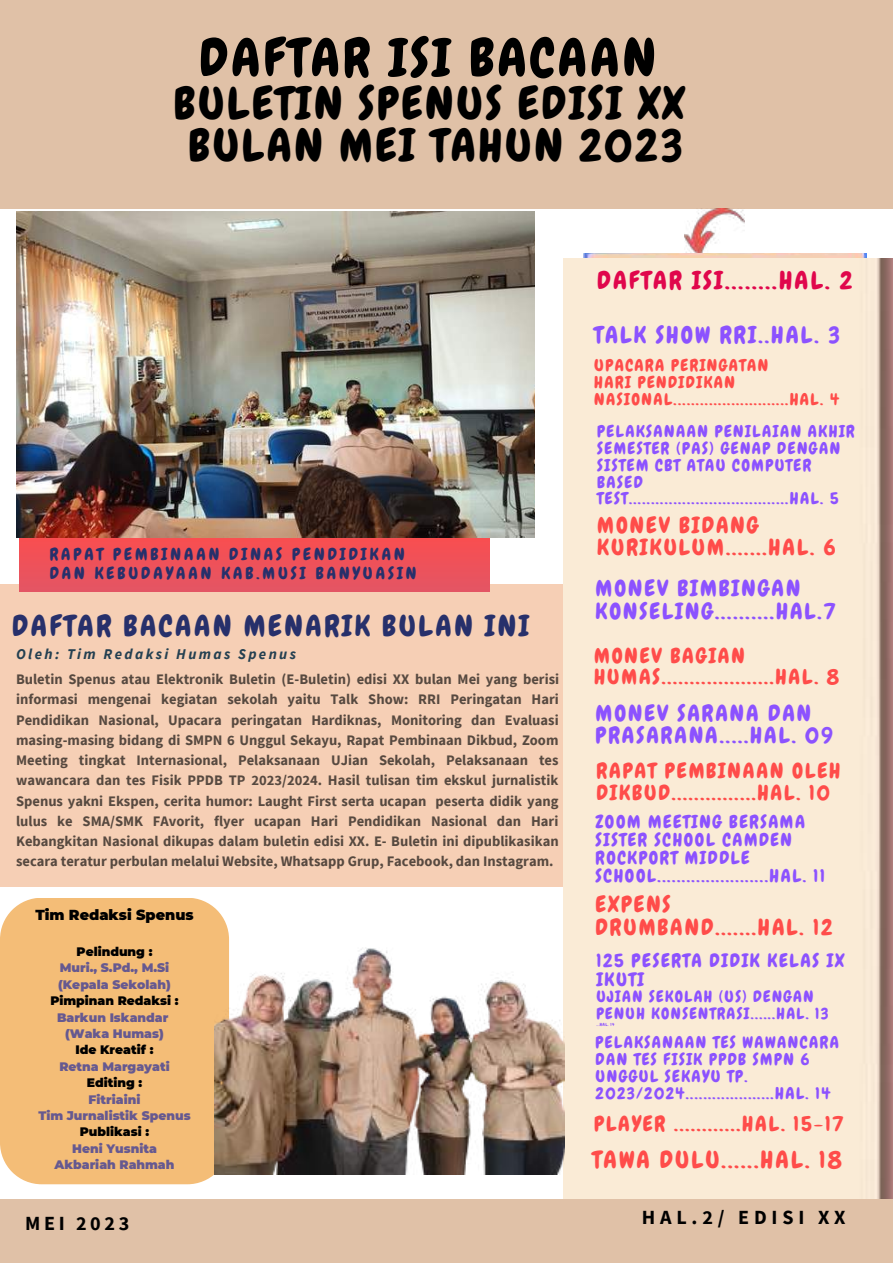
<style>
.page{position:relative;width:893px;height:1264px;background:#fff}
.page>*{position:absolute;margin:0;border:0;box-sizing:border-box;transform-origin:0 0}
.t1{font:52.5px "Chewy";letter-spacing:.06em;color:#000}
.t2{font:45px/42.8px "Chewy";letter-spacing:.06em;color:#000;text-align:center}
.t3{font:29.25px "Chewy";letter-spacing:.09em;color:#27306b}
.t4{font:24.9px "Chewy";letter-spacing:.09em;color:#e0074c}
.t5{font:24px "Chewy";letter-spacing:.09em;color:#ff4c4a}
.t6{font:23.4px "Chewy";letter-spacing:.09em;color:#8c52ff}
.t7{font:22.5px/22.5px "Chewy";letter-spacing:.09em;color:#8c52ff}
.t8{font:22.5px/22.5px "Chewy";letter-spacing:.09em;color:#ff4c4a}
.t9{font:21.15px/21.3px "Chewy";letter-spacing:.09em;color:#ff4c4a}
.t10{font:21px/21.3px "Chewy";letter-spacing:.09em;color:#ff4c4a}
.t11{font:700 20.1px "Source Sans Pro";letter-spacing:.24em;color:#000}
.t12{font:18.75px/19px "Chewy";letter-spacing:.09em;color:#8c52ff}
.t13{font:18px/18px "Chewy";letter-spacing:.09em;color:#8c52ff}
.t14{font:16.8px/19px "Chewy";letter-spacing:.18em;color:#27306b}
.t15{font:16.5px/16.8px "Chewy";letter-spacing:.09em;color:#8c52ff}
.t16{font:16.5px/16.8px "Chewy";letter-spacing:.09em;color:#ff4c4a}
.t17{font:15.9px/16.2px "Chewy";letter-spacing:.09em;color:#8c52ff}
.t18{font:italic 700 14.85px "Source Sans Pro";letter-spacing:.16em;color:#244051}
.t19{font:700 14.55px/20.2px "Source Sans Pro";color:#000;text-align:justify}
.t20{font:900 14.4px "Montserrat";color:#000}
.t21{font:900 12.3px/16.4px "Montserrat";color:#665990;text-align:center}
.t22{font:900 12.3px "Montserrat";color:#000}
.t23{font:4.35px "Chewy";color:#8c52ff}
</style>
<div class="page">
<div style="left:0;top:0;width:892px;height:208px;background:#e0c1a7"></div>
<div style="left:0;top:1199px;width:892px;height:63px;background:#e0c1a7"></div>
<div style="left:0;top:584px;width:563px;height:302px;background:#f6cfb5"></div>
<img style="left:583px;top:253px;width:283px;height:5px">
<img style="left:684px;top:209px;width:60px;height:44px">
<div style="left:19px;top:521px;width:470px;height:70px;background:#ee515a"></div>
<div style="left:563px;top:258px;width:329px;height:940px;background:#faebd6"></div>
<div style="left:0;top:898px;width:229px;height:286px;background:#f4bd77"></div>
<img style="left:214px;top:911px;width:350px;height:263px">
<img style="left:16px;top:212px;width:518px;height:326px">
<h1 class="t1" style="left:199px;top:25px;width:458px">DAFTAR ISI BACAAN</h1>
<h2 class="t2" style="left:174px;top:82px;width:511px">BULETIN SPENUS EDISI XX<br>BULAN MEI TAHUN 2023</h2>
<h3 class="t4" style="left:597px;top:264px;width:257px">DAFTAR ISI........HAL. 2</h3>
<h3 class="t6" style="left:594px;top:320px;width:247px">TALK SHOW RRI..HAL. 3</h3>
<p class="t14" style="left:50px;top:544px;width:368px">RAPAT PEMBINAAN DINAS PENDIDIKAN<br>DAN KEBUDAYAAN KAB.MUSI BANYUASIN</p>
<h3 class="t3" style="left:12px;top:607px;width:518px">DAFTAR BACAAN MENARIK BULAN INI</h3>
<p class="t18" style="left:16px;top:644px;width:281px">Oleh: Tim Redaksi Humas Spenus</p>
<p class="t19" style="left:16px;top:669px;width:544px">Buletin Spenus atau Elektronik Buletin (E-Buletin) edisi XX bulan Mei yang berisi informasi mengenai kegiatan sekolah yaitu Talk Show: RRI Peringatan Hari Pendidikan Nasional, Upacara peringatan Hardiknas, Monitoring dan Evaluasi masing-masing bidang di SMPN 6 Unggul Sekayu, Rapat Pembinaan Dikbud, Zoom Meeting tingkat Internasional, Pelaksanaan UJian Sekolah, Pelaksanaan tes wawancara dan tes Fisik PPDB TP 2023/2024. Hasil tulisan tim ekskul jurnalistik Spenus yakni Ekspen, cerita humor: Laught First serta ucapan peserta didik yang lulus ke SMA/SMK FAvorit, flyer ucapan Hari Pendidikan Nasional dan Hari Kebangkitan Nasional dikupas dalam buletin edisi XX. E- Buletin ini dipublikasikan secara teratur perbulan melalui Website, Whatsapp Grup, Facebook, dan Instagram.</p>
<p class="t16" style="left:594px;top:357px;width:246px">UPACARA PERINGATAN<br>HARI PENDIDIKAN<br>NASIONAL..........................HAL. 4</p>
<p class="t15" style="left:597px;top:423px;width:259px">PELAKSANAAN PENILAIAN AKHIR<br>SEMESTER (PAS) GENAP DENGAN<br>SISTEM CBT ATAU COMPUTER<br>BASED<br>TEST....................................HAL. 5</p>
<h3 class="t8" style="left:597px;top:513px;width:240px">MONEV BIDANG<br>KURIKULUM.......HAL. 6</h3>
<h3 class="t7" style="left:595px;top:577px;width:241px">MONEV BIMBINGAN<br>KONSELING..........HAL.7</h3>
<h3 class="t10" style="left:594px;top:645px;width:246px">MONEV BAGIAN<br>HUMAS....................HAL. 8</h3>
<h3 class="t7" style="left:595px;top:701px;width:239px">MONEV SARANA DAN<br>PRASARANA.....HAL. 09</h3>
<h3 class="t9" style="left:596px;top:760px;width:246px">RAPAT PEMBINAAN OLEH<br>DIKBUD...............HAL. 10</h3>
<p class="t13" style="left:595px;top:812px;width:231px">ZOOM MEETING BERSAMA<br>SISTER SCHOOL CAMDEN<br>ROCKPORT MIDDLE<br>SCHOOL.......................HAL. 11</p>
<h3 class="t8" style="left:595px;top:893px;width:238px">EXPENS<br>DRUMBAND.......HAL. 12</h3>
<p class="t20" style="left:35px;top:906px;width:160px">Tim Redaksi Spenus</p>
<p class="t22" style="left:77px;top:944px;width:77px">Pelindung :</p>
<p class="t21" style="left:58px;top:959px;width:114px;text-align:left">Muri., S.Pd., M.Si (Kepala Sekolah)</p>
<p class="t22" style="left:50px;top:993px;width:130px">Pimpinan Redaksi :</p>
<p class="t21" style="left:57px;top:1009px;width:113px">Barkun Iskandar (Waka Humas)</p>
<p class="t22" style="left:75px;top:1042px;width:79px">Ide Kreatif :</p>
<p class="t21" style="left:59px;top:1058px;width:112px">Retna Margayati</p>
<p class="t22" style="left:87px;top:1075px;width:57px">Editing :</p>
<p class="t21" style="left:38px;top:1091px;width:154px">Fitriaini<br>Tim Jurnalistik Spenus</p>
<p class="t22" style="left:80px;top:1124px;width:71px">Publikasi :</p>
<p class="t21" style="left:55px;top:1140px;width:121px">Heni Yusnita<br>Akbariah Rahmah</p>
<h3 class="t5" style="left:592px;top:1144px;width:251px">TAWA DULU......HAL. 18</h3>
<p class="t12" style="left:596px;top:951px;width:249px">125 PESERTA DIDIK KELAS IX<br>IKUTI</p>
<p class="t17" style="left:596px;top:988px;width:234px">UJIAN SEKOLAH (US) DENGAN<br>PENUH KONSENTRASI......HAL. 13</p>
<p class="t23" style="left:596px;top:1021px;width:19px">...HAL. 14</p>
<p class="t15" style="left:595px;top:1034px;width:245px">PELAKSANAAN TES WAWANCARA<br>DAN TES FISIK PPDB SMPN 6<br>UNGGUL SEKAYU TP.<br>2023/2024....................HAL. 14</p>
<h3 class="t10" style="left:594px;top:1113px;width:251px">PLAYER ............HAL. 15-17</h3>
<h3 class="t11" style="left:25px;top:1210px;width:105px">MEI 2023</h3>
<h3 class="t11" style="left:641px;top:1203px;width:205px">HAL.2/ EDISI XX</h3>
</div>
